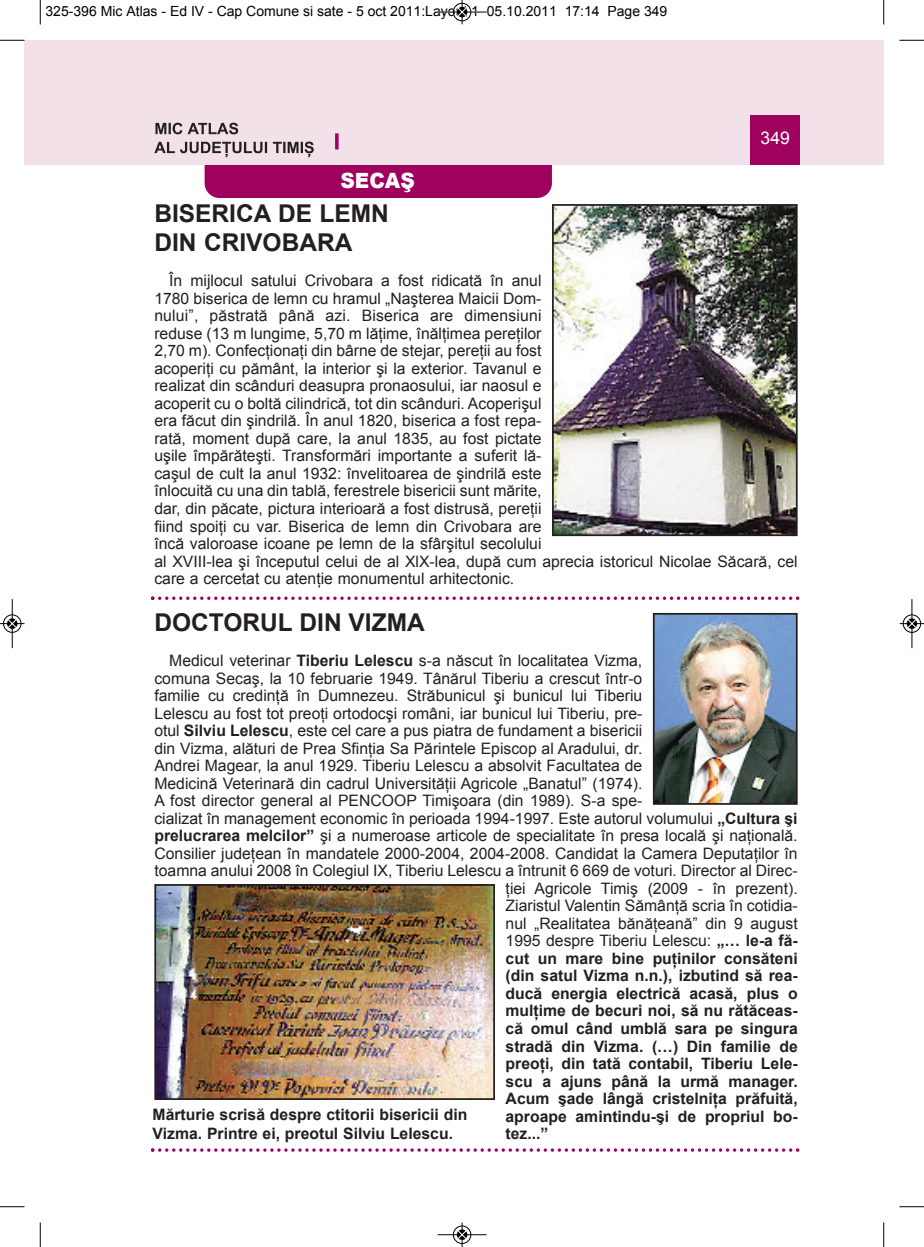
<style>
.page{position:relative;width:924px;height:1247px;background:#fff}
.page>*{position:absolute;margin:0;border:0;box-sizing:border-box;transform-origin:0 0}
.t1{font:700 24.5px/29.4px "Arial";color:#231f20}
.t2{font:900 21px "Arial";color:#fff;scale:.95 1}
.t3{font:17.5px "Arial";color:#fff}
.t4{font:15.75px/17.5px "Arial";color:#231f20}
.t5{font:700 15.75px/18.9px "Arial";color:#231f20}
.t6{font:14px "Arial";color:#000}
.s1{font-weight:700}
</style>
<div class="page">
<div style="left:24px;top:40px;width:16px;height:124px;background:#f3e1e9"></div>
<div style="left:205px;top:135px;width:347px;height:63px;background:#9e015e;border-radius:15px"></div>
<div style="left:40px;top:40px;width:844px;height:124px;background:#f3e1e9"></div>
<div style="left:750px;top:115px;width:50px;height:49px;background:#9e015e"></div>
<svg style="left:335px;top:133px;width:4px;height:16px"></svg>
<svg style="left:155px;top:123px;width:83px;height:11px"></svg>
<svg style="left:154px;top:142px;width:160px;height:15px"></svg>
<img style="left:555px;top:207px;width:239px;height:326px">
<div style="left:552px;top:204px;width:245px;height:332px;border:2px solid #231f20"></div>
<img style="left:656px;top:616px;width:138px;height:185px">
<div style="left:653px;top:613px;width:144px;height:191px;border:2px solid #231f20"></div>
<svg style="left:151px;top:596px;width:648px;height:4px"></svg>
<svg style="left:151px;top:1148px;width:648px;height:3px"></svg>
<img style="left:157px;top:887px;width:335px;height:209px">
<div style="left:154px;top:884px;width:341px;height:215px;border:2px solid #231f20"></div>
<svg style="left:40px;top:0;width:1px;height:24px"></svg>
<svg style="left:0;top:40px;width:24px;height:1px"></svg>
<svg style="left:883px;top:0;width:1px;height:24px"></svg>
<svg style="left:899px;top:40px;width:25px;height:1px"></svg>
<svg style="left:40px;top:1222px;width:1px;height:24px"></svg>
<svg style="left:0;top:1206px;width:24px;height:1px"></svg>
<svg style="left:883px;top:1222px;width:1px;height:24px"></svg>
<svg style="left:899px;top:1206px;width:25px;height:1px"></svg>
<hr style="left:438px;top:12px;width:48px;height:1px;background:#000">
<div style="left:453px;top:3px;width:18px;height:18px;border:1px solid #000;border-radius:50%"></div>
<svg style="left:458px;top:0;width:8px;height:24px"></svg>
<hr style="left:438px;top:1234px;width:48px;height:1px;background:#000">
<div style="left:453px;top:1225px;width:18px;height:18px;border:1px solid #000;border-radius:50%"></div>
<svg style="left:458px;top:1222px;width:8px;height:24px"></svg>
<div style="left:3px;top:614px;width:19px;height:19px;border:1px solid #fff;border-radius:50%"></div>
<hr style="left:12px;top:599px;width:1px;height:49px;background:#000">
<div style="left:3px;top:614px;width:18px;height:18px;border:1px solid #000;border-radius:50%"></div>
<svg style="left:0;top:619px;width:24px;height:9px"></svg>
<div style="left:902px;top:614px;width:19px;height:19px;border:1px solid #fff;border-radius:50%"></div>
<hr style="left:911px;top:599px;width:1px;height:49px;background:#000">
<div style="left:903px;top:614px;width:18px;height:18px;border:1px solid #000;border-radius:50%"></div>
<svg style="left:900px;top:619px;width:24px;height:9px"></svg>
<p class="t6" style="left:46px;top:3px;width:623px">325-396 Mic Atlas - Ed IV - Cap Comune si sate - 5 oct 2011:Layout 1 05.10.2011 17:14 Page 349</p>
<p class="t3" style="left:760px;top:128px;width:31px">349</p>
<h2 class="t2" style="left:340px;top:165px;width:80px">SECAŞ</h2>
<h1 class="t1" style="left:154px;top:199px;width:236px">BISERICA DE LEMN<br>DIN CRIVOBARA</h1>
<p class="t4" style="left:154px;top:272px;width:645px;text-indent:15px">În mijlocul satului Crivobara a fost ridicată în anul<br>1780 biserica de lemn cu hramul „Naşterea Maicii Dom-<br>nului”, păstrată până azi. Biserica are dimensiuni<br>reduse (13 m lungime, 5,70 m lăţime, înălţimea pereţilor<br>2,70 m). Confecţionaţi din bârne de stejar, pereţii au fost<br>acoperiţi cu pământ, la interior şi la exterior. Tavanul e<br>realizat din scânduri deasupra pronaosului, iar naosul e<br>acoperit cu o boltă cilindrică, tot din scânduri. Acoperişul<br>era făcut din şindrilă. În anul 1820, biserica a fost repa-<br>rată, moment după care, la anul 1835, au fost pictate<br>uşile împărăteşti. Transformări importante a suferit lă-<br>caşul de cult la anul 1932: învelitoarea de şindrilă este<br>înlocuită cu una din tablă, ferestrele bisericii sunt mărite,<br>dar, din păcate, pictura interioară a fost distrusă, pereţii<br>fiind spoiţi cu var. Biserica de lemn din Crivobara are<br>încă valoroase icoane pe lemn de la sfârşitul secolului<br>al XVIII-lea şi începutul celui de al XlX-lea, după cum aprecia istoricul Nicolae Săcară, cel care a cercetat cu atenţie monumentul arhitectonic.</p>
<h1 class="t1" style="left:154px;top:608px;width:272px">DOCTORUL DIN VIZMA</h1>
<p class="t4" style="left:169px;top:652px;width:475px">Medicul veterinar <span class="s1">Tiberiu Lelescu</span> s-a născut în localitatea Vizma,</p>
<p class="t4" style="left:154px;top:669px;width:489px">comuna Secaş, la 10 februarie 1949. Tânărul Tiberiu a crescut într-o</p>
<p class="t4" style="left:154px;top:687px;width:489px">familie cu credinţă în Dumnezeu. Străbunicul şi bunicul lui Tiberiu</p>
<p class="t4" style="left:154px;top:704px;width:489px">Lelescu au fost tot preoţi ortodocşi români, iar bunicul lui Tiberiu, pre-</p>
<p class="t4" style="left:154px;top:722px;width:489px">otul <span class="s1">Silviu Lelescu</span>, este cel care a pus piatra de fundament a bisericii</p>
<p class="t4" style="left:154px;top:739px;width:489px">din Vizma, alături de Prea Sfinţia Sa Părintele Episcop al Aradului, dr.</p>
<p class="t4" style="left:154px;top:757px;width:489px">Andrei Magear, la anul 1929. Tiberiu Lelescu a absolvit Facultatea de</p>
<p class="t4" style="left:154px;top:774px;width:489px">Medicină Veterinară din cadrul Universităţii Agricole „Banatul” (1974).</p>
<p class="t4" style="left:154px;top:792px;width:489px">A fost director general al PENCOOP Timişoara (din 1989). S-a spe-</p>
<p class="t4" style="left:154px;top:809px;width:645px">cializat în management economic în perioada 1994-1997. Este autorul volumului <span class="s1">„Cultura şi</span></p>
<p class="t4" style="left:154px;top:827px;width:645px"><span class="s1">prelucrarea melcilor”</span> şi a numeroase articole de specialitate în presa locală şi naţională.</p>
<p class="t4" style="left:154px;top:844px;width:645px">Consilier judeţean în mandatele 2000-2004, 2004-2008. Candidat la Camera Deputaţilor în</p>
<p class="t4" style="left:154px;top:862px;width:645px">toamna anului 2008 în Colegiul IX, Tiberiu Lelescu a întrunit 6 669 de voturi. Director al Direc-</p>
<p class="t4" style="left:506px;top:879px;width:294px">ţiei Agricole Timiş (2009 - în prezent).</p>
<p class="t4" style="left:506px;top:897px;width:294px">Ziaristul Valentin Sămânţă scria în cotidia-</p>
<p class="t4" style="left:506px;top:914px;width:294px">nul „Realitatea bănăţeană” din 9 august</p>
<p class="t4" style="left:506px;top:932px;width:293px">1995 despre Tiberiu Lelescu: <span class="s1">„… le-a fă-</span></p>
<p class="t5" style="left:506px;top:948px;width:294px">cut un mare bine puţinilor consăteni</p>
<p class="t5" style="left:506px;top:966px;width:293px">(din satul Vizma n.n.), izbutind să rea-</p>
<p class="t5" style="left:506px;top:983px;width:294px">ducă energia electrică acasă, plus o</p>
<p class="t5" style="left:506px;top:1001px;width:293px">mulţime de becuri noi, să nu rătăceas-</p>
<p class="t5" style="left:506px;top:1018px;width:294px">că omul când umblă sara pe singura</p>
<p class="t5" style="left:506px;top:1036px;width:294px">stradă din Vizma. (…) Din familie de</p>
<p class="t5" style="left:506px;top:1053px;width:293px">preoţi, din tată contabil, Tiberiu Lele-</p>
<p class="t5" style="left:506px;top:1071px;width:294px">scu a ajuns până la urmă manager.</p>
<p class="t5" style="left:506px;top:1088px;width:294px">Acum şade lângă cristelniţa prăfuită,</p>
<p class="t5" style="left:505px;top:1106px;width:293px">aproape amintindu-şi de propriul bo-</p>
<p class="t5" style="left:505px;top:1123px;width:44px">tez...”</p>
<p class="t5" style="left:153px;top:1105px;width:316px">Mărturie scrisă despre ctitorii bisericii din<br>Vizma. Printre ei, preotul Silviu Lelescu.</p>
</div>
